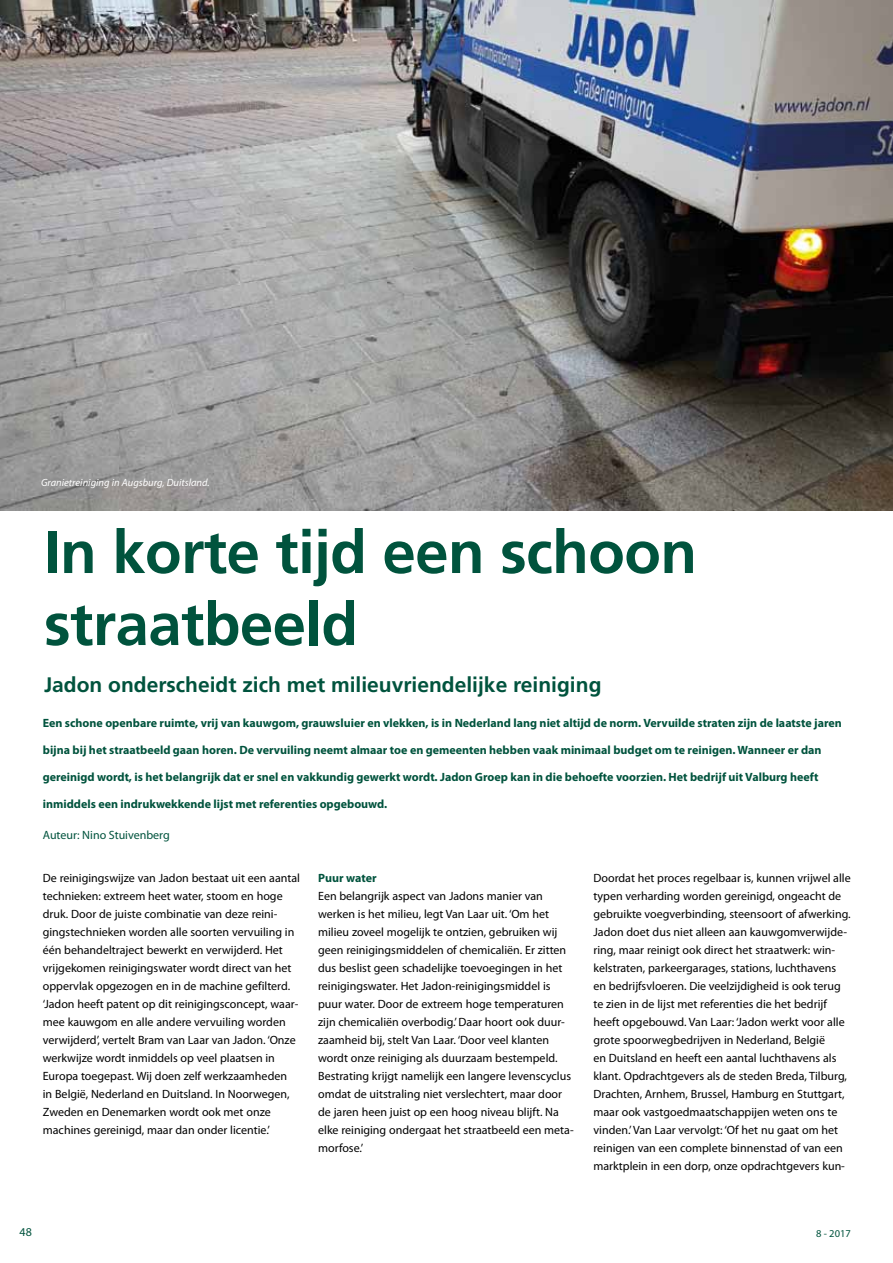
<style>
.page{position:relative;width:893px;height:1263px;background:#fff}
.page>*{position:absolute;margin:0;border:0;box-sizing:border-box;transform-origin:0 0}
.t1{font:700 60px/72px "Frutiger";letter-spacing:-.01em;color:#00533d}
.t2{font:700 21px "Frutiger";color:#00533d}
.t3{font:12px/18px "Myriad Pro";color:#000}
.t4{font:700 12px "Myriad Pro";color:#00533d}
.t5{font:12px "Myriad Pro";color:#00533d}
.t6{font:italic 10.5px "Myriad Pro";color:#fff}
.t7{font:10.5px "Myriad Pro";color:#00533d}
</style>
<div class="page">
<img style="left:0;top:0;width:893px;height:511px">
<p class="t6" style="left:41px;top:476px;width:170px">Granietreiniging in Augsburg, Duitsland.</p>
<h1 class="t1" style="left:44px;top:516px;width:654px">In korte tijd een schoon straatbeeld</h1>
<h2 class="t2" style="left:44px;top:672px;width:559px">Jadon onderscheidt zich met milieuvriendelijke reiniging</h2>
<p class="t4" style="left:43px;top:715px;width:801px">Een schone openbare ruimte, vrij van kauwgom, grauwsluier en vlekken, is in Nederland lang niet altijd de norm. Vervuilde straten zijn de laatste jaren</p>
<p class="t4" style="left:43px;top:742px;width:780px">bijna bij het straatbeeld gaan horen. De vervuiling neemt almaar toe en gemeenten hebben vaak minimaal budget om te reinigen. Wanneer er dan</p>
<p class="t4" style="left:43px;top:769px;width:777px">gereinigd wordt, is het belangrijk dat er snel en vakkundig gewerkt wordt. Jadon Groep kan in die behoefte voorzien. Het bedrijf uit Valburg heeft</p>
<p class="t4" style="left:43px;top:796px;width:346px">inmiddels een indrukwekkende lijst met referenties opgebouwd.</p>
<p class="t5" style="left:43px;top:827px;width:128px">Auteur: Nino Stuivenberg</p>
<p class="t3" style="left:43px;top:869px;width:259px">De reinigingswijze van Jadon bestaat uit een aantal technieken: extreem heet water, stoom en hoge druk. Door de juiste combinatie van deze reini&shy;gingstechnieken worden alle soorten vervuiling in één behandeltraject bewerkt en verwijderd. Het vrijgekomen reinigingswater wordt direct van het oppervlak opgezogen en in de machine gefilterd. ‘Jadon heeft patent op dit reinigingsconcept, waar&shy;mee kauwgom en alle andere vervuiling worden verwijderd’, vertelt Bram van Laar van Jadon. ‘Onze werkwijze wordt inmiddels op veel plaatsen in Europa toegepast. Wij doen zelf werkzaamheden<br>in België, Nederland en Duitsland. In Noorwegen, Zweden en Denemarken wordt ook met onze machines gereinigd, maar dan onder licentie.’</p>
<p class="t4" style="left:318px;top:870px;width:60px">Puur water</p>
<p class="t3" style="left:318px;top:887px;width:257px">Een belangrijk aspect van Jadons manier van werken is het milieu, legt Van Laar uit. ‘Om het milieu zoveel mogelijk te ontzien, gebruiken wij geen reinigingsmiddelen of chemicaliën. Er zitten dus beslist geen schadelijke toevoegingen in het reinigingswater. Het Jadon-reinigingsmiddel is puur water. Door de extreem hoge temperaturen zijn chemicaliën overbodig.’ Daar hoort ook duur&shy;zaamheid bij, stelt Van Laar. ‘Door veel klanten wordt onze reiniging als duurzaam bestempeld.<br>Bestrating krijgt namelijk een langere levenscyclus omdat de uitstraling niet verslechtert, maar door de jaren heen juist op een hoog niveau blijft. Na elke reiniging ondergaat het straatbeeld een meta&shy;morfose.’</p>
<p class="t3" style="left:593px;top:869px;width:259px">Doordat het proces regelbaar is, kunnen vrijwel alle typen verharding worden gereinigd, ongeacht de gebruikte voegverbinding, steensoort of afwerking.<br>Jadon doet dus niet alleen aan kauwgomverwijde&shy;ring, maar reinigt ook direct het straatwerk: win&shy;kelstraten, parkeergarages, stations, luchthavens en bedrijfsvloeren. Die veelzijdigheid is ook terug te zien in de lijst met referenties die het bedrijf heeft opgebouwd. Van Laar: ‘Jadon werkt voor alle grote spoorwegbedrijven in Nederland, België<br>en Duitsland en heeft een aantal luchthavens als klant. Opdrachtgevers als de steden Breda, Tilburg, Drachten, Arnhem, Brussel, Hamburg en Stuttgart, maar ook vastgoedmaatschappijen weten ons te vinden.’ Van Laar vervolgt: ‘Of het nu gaat om het reinigen van een complete binnenstad of van een marktplein in een dorp, onze opdrachtgevers kun-</p>
<p class="t5" style="left:20px;top:1224px;width:14px">48</p>
<p class="t7" style="left:816px;top:1227px;width:36px">8 - 2017</p>
</div>
